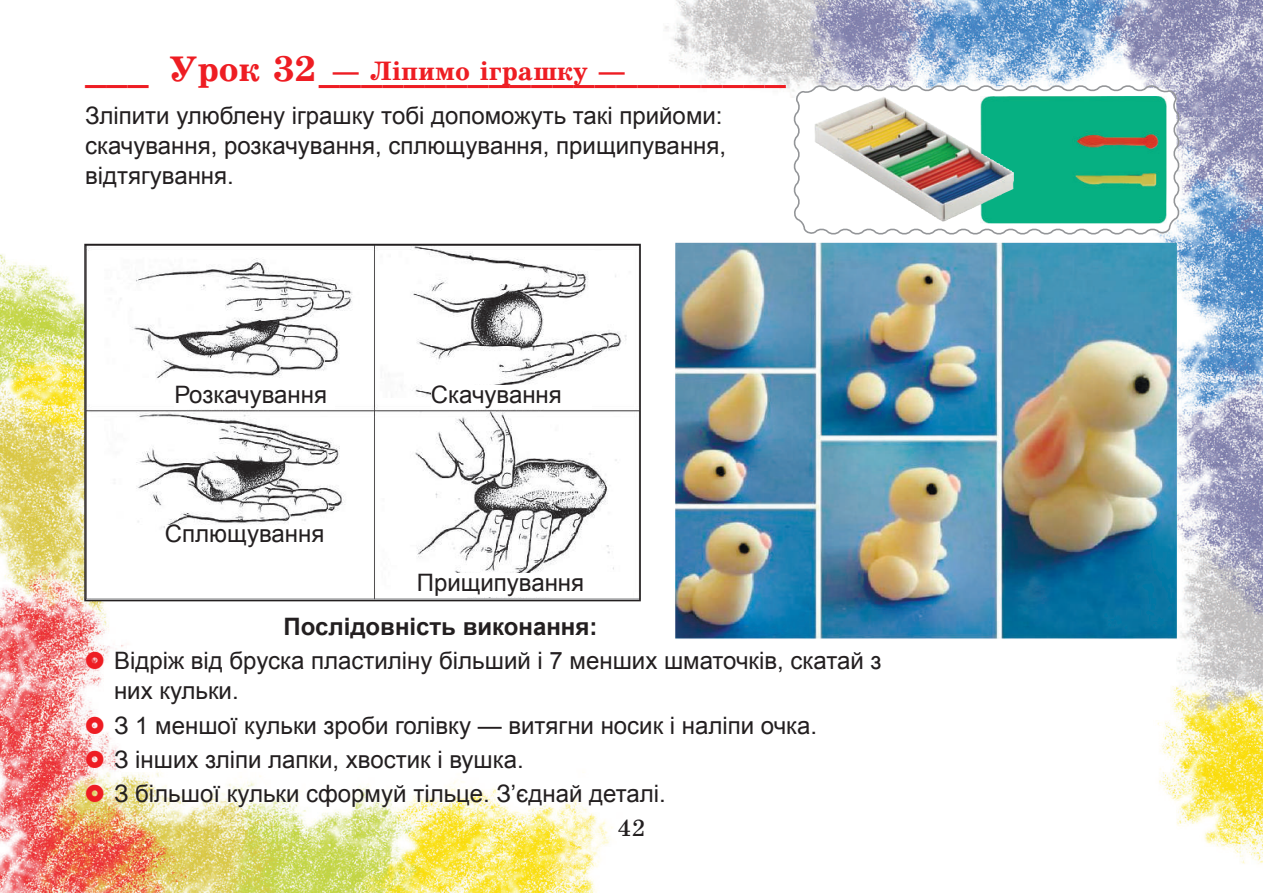
<style>
.page{position:relative;width:1263px;height:893px;background:#fff}
.page>*{position:absolute;margin:0;border:0;box-sizing:border-box;transform-origin:0 0}
.t1{font:700 36px "School";color:#ee1d23}
.t2{font:700 27px "School";color:#ee1d23}
.t3{font:24px/30px "Arial";color:#231f20}
.t4{font:700 24px "Arial";color:#231f20}
.t5{font:24px "School";color:#231f20}
</style>
<div class="page">
<img style="left:0;top:0;width:1263px;height:893px">
<svg style="left:791px;top:83px;width:390px;height:154px"></svg>
<img style="left:672px;top:241px;width:508px;height:399px">
<img style="left:87px;top:247px;width:551px;height:351px">
<div style="left:84px;top:244px;width:557px;height:357px;border:2px solid #231f20"></div>
<div style="left:174px;top:385px;width:161px;height:24px;background:#fff"></div>
<div style="left:165px;top:525px;width:160px;height:23px;background:#fff"></div>
<div style="left:417px;top:574px;width:198px;height:23px;background:#fff"></div>
<div style="left:431px;top:385px;width:160px;height:24px;background:#fff"></div>
<img style="left:980px;top:96px;width:186px;height:128px">
<img style="left:814px;top:98px;width:102px;height:108px">
<svg style="left:86px;top:652px;width:18px;height:17px"></svg>
<svg style="left:86px;top:716px;width:18px;height:18px"></svg>
<svg style="left:86px;top:750px;width:18px;height:18px"></svg>
<svg style="left:86px;top:785px;width:18px;height:17px"></svg>
<h1 class="t1" style="left:85px;top:50px;width:702px">___ Урок 32______________________</h1>
<p class="t2" style="left:331px;top:57px;width:296px">— Ліпимо іграшку —</p>
<p class="t3" style="left:85px;top:101px;width:643px">Зліпити улюблену іграшку тобі допоможуть такі прийоми: скачування, розкачування, сплющування, прищипування, відтягування.</p>
<p class="t3" style="left:174px;top:379px;width:154px">Розкачування</p>
<p class="t3" style="left:165px;top:519px;width:161px">Сплющування</p>
<p class="t3" style="left:431px;top:379px;width:133px">Скачування</p>
<p class="t3" style="left:417px;top:568px;width:169px">Прищипування</p>
<p class="t4" style="left:283px;top:611px;width:315px">Послідовність виконання:</p>
<p class="t3" style="left:114px;top:646px;width:769px">Відріж від бруска пластиліну більший і 7 менших шматочків, скатай з них кульки.</p>
<p class="t3" style="left:114px;top:708px;width:705px;line-height:34.2px">З 1 меншої кульки зроби голівку — витягни носик і наліпи очка.<br>З інших зліпи лапки, хвостик і вушка.<br>З більшої кульки сформуй тільце. З’єднай деталі.</p>
<p class="t5" style="left:618px;top:815px;width:29px">42</p>
</div>
